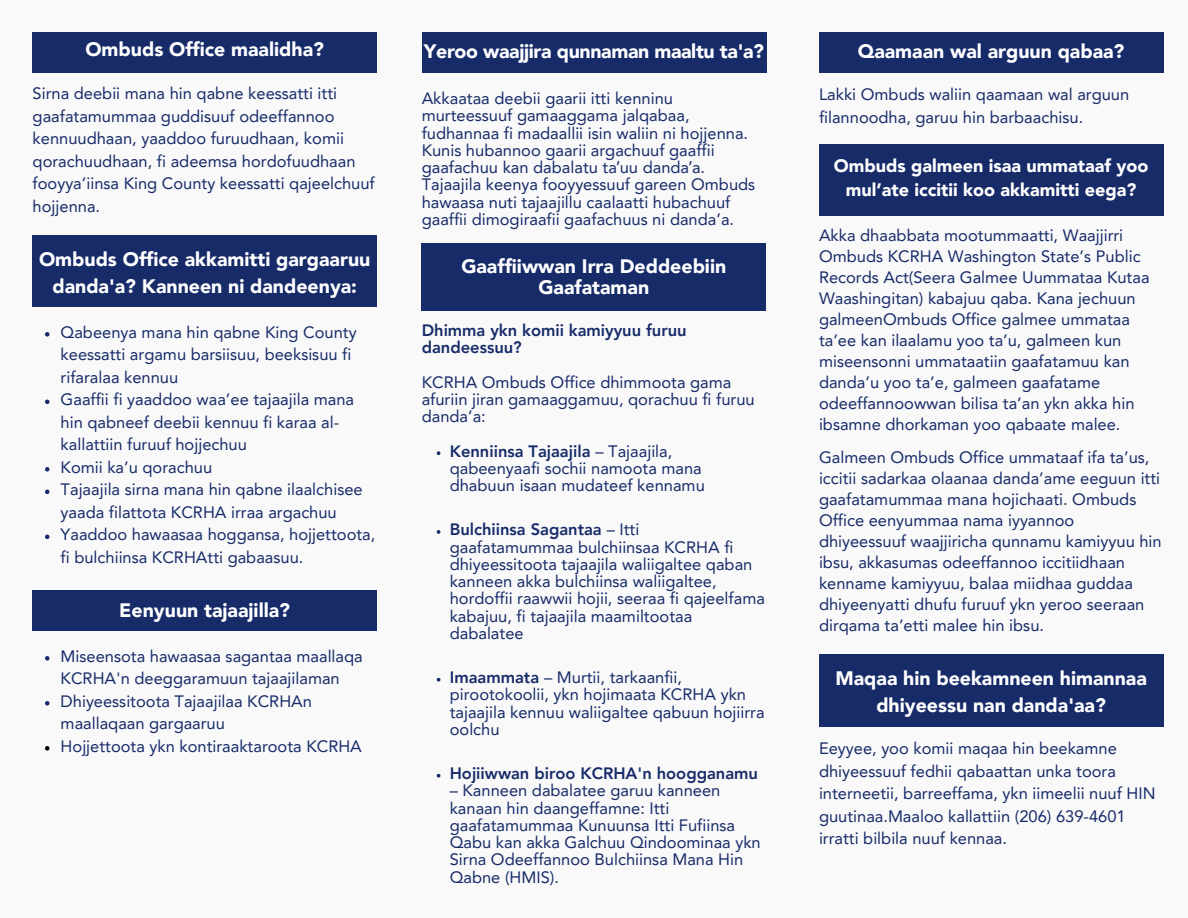
<style>
.page{position:relative;width:1188px;height:918px;background:#f9f9f9}
.page>*{position:absolute;margin:0;border:0;box-sizing:border-box;transform-origin:0 0}
.t1{font:900 19.5px/27px "Avenir LT Pro";color:#fff;text-align:center}
.t2{font:900 18px/24.8px "Avenir LT Pro";color:#fff;text-align:center}
.t3{font:16.5px/17.2px "Avenir LT Pro";color:#172b69}
.t4{font:800 16.5px/17.2px "Avenir LT Pro";color:#172b69}
.s1{font-family:"Noto Sans"}
.s2{font-weight:800}
</style>
<div class="page">
<div style="left:33px;top:32px;width:344px;height:41px;background:#172b69"></div>
<div style="left:33px;top:236px;width:344px;height:71px;background:#172b69"></div>
<div style="left:33px;top:590px;width:344px;height:41px;background:#172b69"></div>
<svg style="left:45px;top:332px;width:5px;height:5px"></svg>
<svg style="left:45px;top:400px;width:5px;height:4px"></svg>
<svg style="left:45px;top:467px;width:5px;height:5px"></svg>
<svg style="left:45px;top:490px;width:5px;height:4px"></svg>
<svg style="left:45px;top:535px;width:5px;height:4px"></svg>
<svg style="left:45px;top:656px;width:5px;height:5px"></svg>
<svg style="left:45px;top:701px;width:5px;height:5px"></svg>
<svg style="left:45px;top:746px;width:5px;height:5px"></svg>
<div style="left:422px;top:32px;width:344px;height:41px;background:#172b69"></div>
<div style="left:422px;top:243px;width:344px;height:67px;background:#172b69"></div>
<svg style="left:437px;top:451px;width:3px;height:4px"></svg>
<svg style="left:437px;top:530px;width:3px;height:4px"></svg>
<svg style="left:437px;top:678px;width:3px;height:4px"></svg>
<svg style="left:437px;top:774px;width:3px;height:4px"></svg>
<div style="left:819px;top:654px;width:344px;height:73px;background:#172b69"></div>
<div style="left:819px;top:32px;width:344px;height:41px;background:#172b69"></div>
<div style="left:819px;top:144px;width:344px;height:71px;background:#172b69"></div>
<h1 class="t1" style="left:85px;top:38px;width:240px">Ombuds Office maalidha?</h1>
<p class="t3" style="left:33px;top:84px;width:344px;line-height:22.5px">Sirna deebii mana hin qabne keessatti itti gaafatamummaa guddisuuf odeeffannoo kennuudhaan, yaaddoo furuudhaan, komii qorachuudhaan, fi adeemsa hordofuudhaan fooyya’iinsa King County keessatti qajeelchuuf hojjenna.</p>
<h1 class="t1" style="left:39px;top:247px;width:333px">Ombuds Office akkamitti gargaaruu danda'a? Kanneen ni dandeenya:</h1>
<p class="t3" style="left:61px;top:322px;width:298px;line-height:22.5px">Qabeenya mana hin qabne King County keessatti argamu barsiisuu, beeksisuu fi rifaralaa kennuu</p>
<p class="t3" style="left:61px;top:390px;width:295px;line-height:22.5px">Gaaffii fi yaaddoo waa’ee tajaajila mana hin qabneef deebii kennuu fi karaa al&shy;kallattiin furuuf hojjechuu</p>
<p class="t3" style="left:61px;top:460px;width:153px">Komii ka’u qorachuu</p>
<p class="t3" style="left:61px;top:480px;width:304px;line-height:22.5px">Tajaajila sirna mana hin qabne ilaalchisee yaada filattota KCRHA irraa argachuu</p>
<p class="t3" style="left:61px;top:525px;width:316px;line-height:22.5px">Yaaddoo hawaasaa hoggansa, hojjettoota, fi bulchiinsa KCRHAtti gabaasuu.</p>
<h1 class="t1" style="left:119px;top:598px;width:172px">Eenyuun tajaajilla?</h1>
<p class="t3" style="left:61px;top:646px;width:304px;line-height:22.5px">Miseensota hawaasaa sagantaa maallaqa<br>KCRHA'n deeggaramuun tajaajilaman</p>
<p class="t3" style="left:61px;top:691px;width:253px;line-height:22.5px">Dhiyeessitoota Tajaajilaa KCRHAn maallaqaan gargaaruu</p>
<p class="t3" style="left:61px;top:739px;width:303px">Hojjettoota ykn kontiraaktaroota KCRHA</p>
<h1 class="t1" style="left:424px;top:39px;width:342px">Yeroo waajjira qunnaman maaltu ta'a?</h1>
<p class="t3" style="left:422px;top:91px;width:335px">Akkaataa deebii gaarii itti kenninu murteessuuf gamaaggama jalqabaa, fudhannaa fi madaallii isin waliin ni hojjenna.<br>Kunis hubannoo gaarii argachuuf gaaffii gaafachuu kan dabalatu ta<span class="s1">ʼ</span>uu danda<span class="s1">ʼ</span>a.<br>Tajaajila keenya fooyyessuuf gareen Ombuds hawaasa nuti tajaajillu caalaatti hubachuuf gaaffii dimogiraafii gaafachuus ni danda’a.</p>
<h1 class="t1" style="left:461px;top:257px;width:266px;line-height:21px">Gaaffiiwwan Irra Deddeebiin<br>Gaafataman</h1>
<h2 class="t4" style="left:422px;top:323px;width:267px">Dhimma ykn komii kamiyyuu furuu dandeessuu?</h2>
<p class="t3" style="left:422px;top:375px;width:334px">KCRHA Ombuds Office dhimmoota gama afuriin jiran gamaaggamuu, qorachuu fi furuu danda’a:</p>
<p class="t3" style="left:450px;top:444px;width:257px"><span class="s2">Kenniinsa Tajaajila</span> – Tajaajila, qabeenyaafi sochii namoota mana dhabuun isaan mudateef kennamu</p>
<p class="t3" style="left:450px;top:522px;width:317px"><span class="s2">Bulchiinsa Sagantaa</span> – Itti gaafatamummaa bulchiinsaa KCRHA fi dhiyeessitoota tajaajila waliigaltee qaban kanneen akka bulchiinsa waliigaltee, hordoffii raawwii hojii, seeraa fi qajeelfama kabajuu, fi tajaajila maamiltootaa dabalatee</p>
<p class="t3" style="left:450px;top:670px;width:316px"><span class="s2">Imaammata</span> – Murtii, tarkaanfii, pirootokoolii, ykn hojimaata KCRHA ykn tajaajila kennuu waliigaltee qabuun hojiirra oolchu</p>
<p class="t4" style="left:450px;top:766px;width:310px">Hojiiwwan biroo KCRHA'n hoogganamu</p>
<p class="t3" style="left:450px;top:783px;width:313px">– Kanneen dabalatee garuu kanneen kanaan hin daangeffamne: Itti gaafatamummaa Kunuunsa Itti Fufiinsa<br>Qabu kan akka Galchuu Qindoominaa ykn<br>Sirna Odeeffannoo Bulchiinsa Mana Hin<br>Qabne (HMIS).</p>
<h1 class="t1" style="left:858px;top:39px;width:268px">Qaamaan wal arguun qabaa?</h1>
<p class="t3" style="left:819px;top:85px;width:312px;line-height:22.5px">Lakki Ombuds waliin qaamaan wal arguun filannoodha, garuu hin barbaachisu.</p>
<h1 class="t2" style="left:834px;top:155px;width:316px">Ombuds galmeen isaa ummataaf yoo mul’ate iccitii koo akkamitti eega?</h1>
<p class="t3" style="left:819px;top:227px;width:332px;line-height:21px">Akka dhaabbata mootummaatti, Waajjirri Ombuds KCRHA Washington State’s Public Records Act(Seera Galmee Uummataa Kutaa Waashingitan) kabajuu qaba. Kana jechuun galmeenOmbuds Office galmee ummataa ta’ee kan ilaalamu yoo ta’u, galmeen kun miseensonni ummataatiin gaafatamuu kan danda’u yoo ta’e, galmeen gaafatame odeeffannoowwan bilisa ta’an ykn akka hin ibsamne dhorkaman yoo qabaate malee.</p>
<p class="t3" style="left:819px;top:448px;width:344px;line-height:21px">Galmeen Ombuds Office ummataaf ifa ta’us, iccitii sadarkaa olaanaa danda’ame eeguun itti gaafatamummaa mana hojichaati. Ombuds Office eenyummaa nama iyyannoo dhiyeessuuf waajjiricha qunnamu kamiyyuu hin ibsu, akkasumas odeeffannoo iccitiidhaan kenname kamiyyuu, balaa miidhaa guddaa dhiyeenyatti dhufu furuuf ykn yeroo seeraan dirqama ta’etti malee hin ibsu.</p>
<h1 class="t1" style="left:835px;top:666px;width:313px">Maqaa hin beekamneen himannaa dhiyeessu nan danda'aa?</h1>
<p class="t3" style="left:819px;top:739px;width:338px;line-height:22.5px">Eeyyee, yoo komii maqaa hin beekamne dhiyeessuuf fedhii qabaattan unka toora interneetii, barreeffama, ykn iimeelii nuuf HIN guutinaa.Maaloo kallattiin (206) 639-4601 irratti bilbila nuuf kennaa.</p>
</div>
